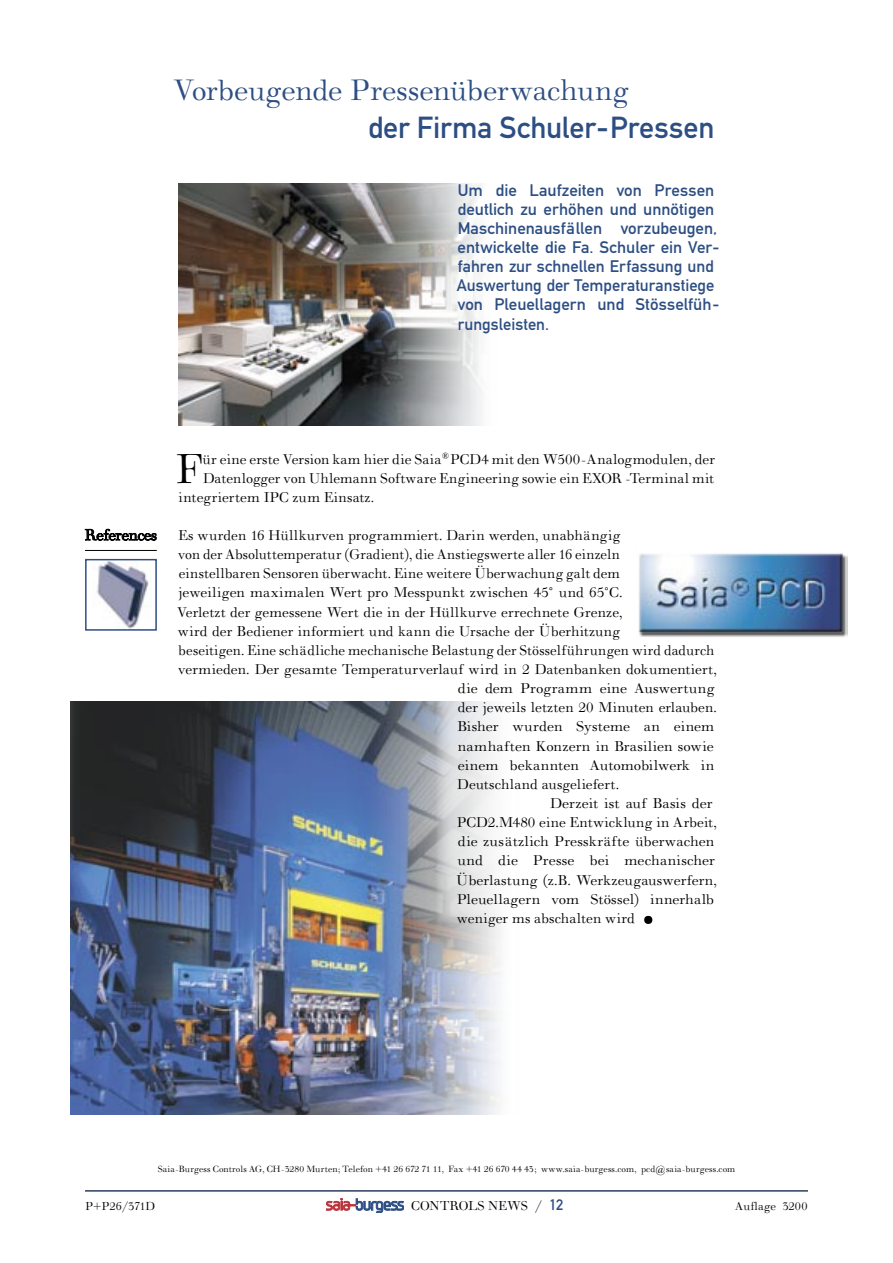
<style>
.page{position:relative;width:893px;height:1263px;background:#fff}
.page>*{position:absolute;margin:0;border:0;box-sizing:border-box;transform-origin:0 0}
.t1{font:90px "Walbaum";color:#000}
.t2{font:48.6px "Walbaum";color:#000}
.t3{font:34.5px "Walbaum";letter-spacing:-.005em;color:#2d4e83}
.t4{font:30px "DIN Mittelschrift";letter-spacing:-.005em;color:#2d4e83}
.t5{font:18px "Walbaum";letter-spacing:-.02em;color:#000}
.t6{font:16.5px/19.2px "Walbaum";letter-spacing:.005em;color:#000}
.t7{font:16.5px/19.2px "DIN Mittelschrift";color:#2d4e83}
.t8{font:15px "Walbaum";color:#000}
.t9{font:13.5px "Walbaum";letter-spacing:.01em;color:#000}
.t10{font:10.5px "Walbaum";letter-spacing:.005em;color:#000}
.s1{font-family:"DIN Mittelschrift";color:#2d4e83}
</style>
<div class="page">
<img style="left:70px;top:702px;width:298px;height:412px">
<img style="left:178px;top:184px;width:186px;height:241px">
<img style="left:638px;top:553px;width:210px;height:84px">
<div style="left:85px;top:559px;width:72px;height:72px;border:2px solid #2d4e83"></div>
<img style="left:93px;top:561px;width:60px;height:67px">
<hr style="left:85px;top:550px;width:72px;height:1px;background:#000">
<svg style="left:85px;top:529px;width:72px;height:12px"></svg>
<img style="left:364px;top:183px;width:118px;height:243px">
<img style="left:368px;top:701px;width:132px;height:414px">
<svg style="left:436px;top:701px;width:64px;height:222px"></svg>
<hr style="left:85px;top:1190px;width:723px;height:1px;background:#25324d">
<svg style="left:326px;top:1198px;width:78px;height:15px"></svg>
<h3 class="t3" style="left:173px;top:71px;width:457px">Vorbeugende Pressenüberwachung</h3>
<h3 class="t4" style="left:368px;top:110px;width:348px">der Firma Schuler-Pressen</h3>
<p class="t7" style="left:457px;top:180px;width:264px">Um die Laufzeiten von Pressen deutlich zu erhöhen und unnötigen<br>Maschinenausfällen vorzubeugen, entwickelte die Fa. Schuler ein Ver&shy;fahren zur schnellen Erfassung und<br>Auswertung der Temperaturanstiege von Pleuellagern und Stösselfüh&shy;rungsleisten.</p>
<p class="t5" style="left:85px;top:525px;width:73px">References</p>
<h2 class="t2" style="left:177px;top:442px;width:28px">F</h2>
<p class="t6" style="left:203px;top:450px;width:514px">ür eine erste Version kam hier die Saia<sup>®</sup>PCD4 mit den W500-Analogmodulen, der</p>
<p class="t6" style="left:203px;top:469px;width:513px">Datenlogger von Uhlemann Software Engineering sowie ein EXOR -Terminal mit</p>
<p class="t6" style="left:179px;top:488px;width:197px">integriertem IPC zum Einsatz.</p>
<p class="t6" style="left:177px;top:526px;width:541px">Es wurden 16 Hüllkurven programmiert. Darin werden, unabhängig<br>von der Absoluttemperatur (Gradient), die Anstiegswerte aller 16 einzeln<br>einstellbaren Sensoren überwacht. Eine weitere Überwachung galt dem<br>jeweiligen maximalen Wert pro Messpunkt zwischen 45˚ und 65˚C.<br>Verletzt der gemessene Wert die in der Hüllkurve errechnete Grenze,<br>wird der Bediener informiert und kann die Ursache der Überhitzung<br>beseitigen. Eine schädliche mechanische Belastung der Stösselführungen wird dadurch vermieden. Der gesamte Temperaturverlauf wird in 2 Datenbanken dokumentiert,</p>
<p class="t6" style="left:458px;top:679px;width:258px">die dem Programm eine Auswertung</p>
<p class="t6" style="left:458px;top:698px;width:260px">der jeweils letzten 20 Minuten erlauben.</p>
<p class="t6" style="left:457px;top:717px;width:259px">Bisher wurden Systeme an einem</p>
<p class="t6" style="left:458px;top:737px;width:258px">namhaften Konzern in Brasilien sowie</p>
<p class="t6" style="left:458px;top:756px;width:258px">einem bekannten Automobilwerk in</p>
<p class="t6" style="left:457px;top:775px;width:163px">Deutschland ausgeliefert.</p>
<p class="t6" style="left:550px;top:794px;width:164px">Derzeit ist auf Basis der</p>
<p class="t6" style="left:457px;top:813px;width:261px">PCD2.M480 eine Entwicklung in Arbeit,</p>
<p class="t6" style="left:458px;top:832px;width:258px">die zusätzlich Presskräfte überwachen</p>
<p class="t6" style="left:458px;top:851px;width:259px">und die Presse bei mechanischer</p>
<p class="t6" style="left:456px;top:871px;width:262px">Überlastung (z.B. Werkzeugauswerfern,</p>
<p class="t6" style="left:457px;top:890px;width:258px">Pleuellagern vom Stössel) innerhalb</p>
<p class="t6" style="left:457px;top:909px;width:180px">weniger ms abschalten wird</p>
<h1 class="t1" style="left:639px;top:848px;width:20px">.</h1>
<p class="t10" style="left:158px;top:1163px;width:579px">Saia-Burgess Controls AG, CH-3280 Murten; Telefon +41 26 672 71 11, Fax +41 26 670 44 43; www.saia-burgess.com, pcd@saia-burgess.com</p>
<p class="t9" style="left:85px;top:1199px;width:71px">P+P26/371D</p>
<p class="t8" style="left:411px;top:1197px;width:154px">CONTROLS NEWS / <span class="s1">12</span></p>
<p class="t9" style="left:735px;top:1199px;width:74px">Auflage 3200</p>
</div>
